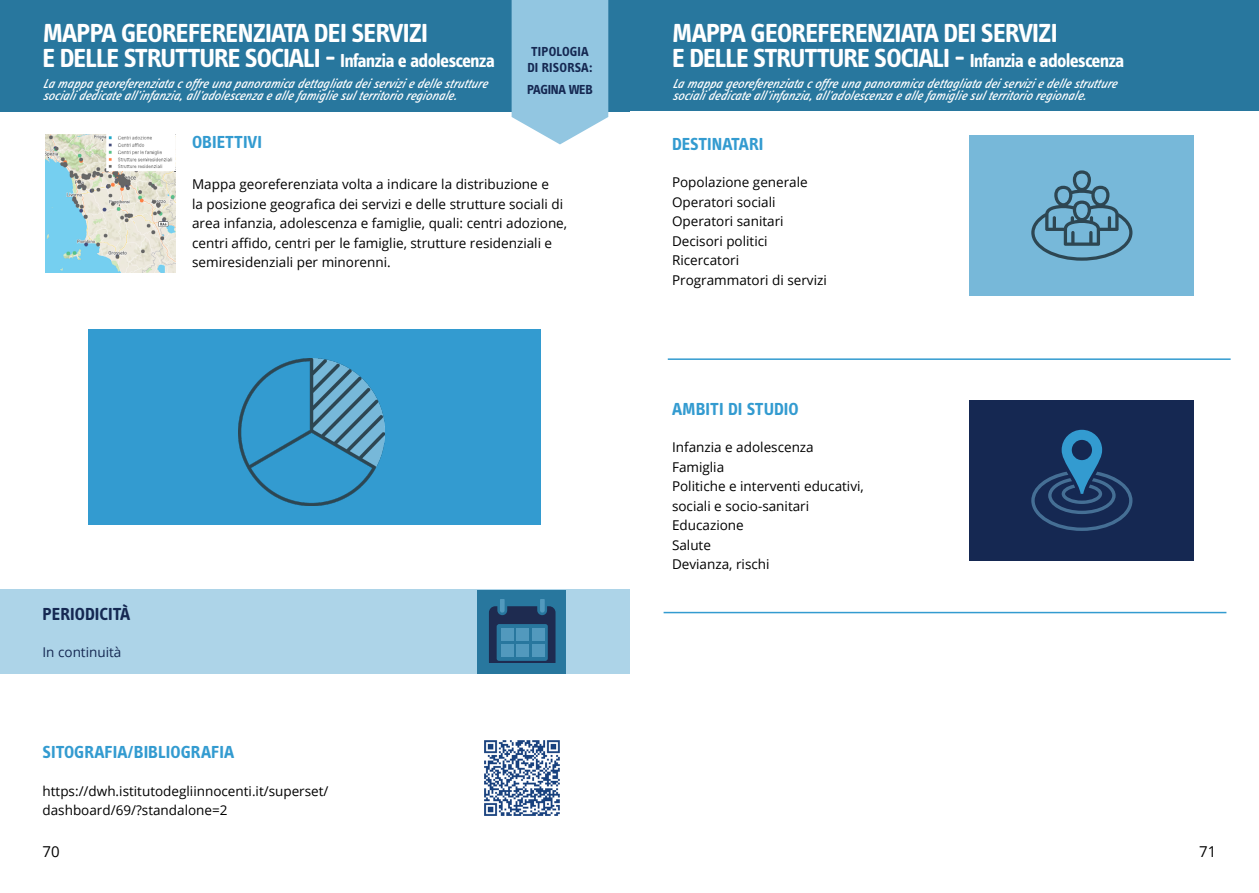
<style>
.page{position:relative;width:1259px;height:893px;background:#fff}
.page>*{position:absolute;margin:0;border:0;box-sizing:border-box;transform-origin:0 0}
.TITOLO_scheda_minuscole{font:700 27px "Info Text Pro";letter-spacing:-.04em;color:#fff}
.TITOLO_scheda{font:700 27px "Info Text Pro";letter-spacing:-.03em;color:#fff}
.titolo_SEZIONE_scheda_azzurra{font:700 18px "Info Text Pro";color:#339bd0}
.titolo_SEZIONE_scheda_verde{font:700 18px "Info Text Pro";color:#152852}
.t1{font:15px "Open Sans";color:#000}
.CORPO_DEL_TESTO{font:13.5px/19.5px "Open Sans";color:#000}
.SOTTOTITOLO_scheda_TRE_righe{font:italic 13.5px "Info Text Pro";color:#fff}
.testo_LINGUETTA_azzurro{font:700 13.5px "Info Text Pro";letter-spacing:.005em;color:#152852}
.CORPO_DEL_TESTO-2{font:13.5px "Open Sans";color:#152852}
.testo_LINGUETTA_azzurro-2{font:700 13.5px "Info Text Pro";letter-spacing:-.02em;color:#152852}
.s1{font-size:19.5px}
</style>
<div class="page">
<div style="left:0;top:590px;width:629px;height:84px;background:#add4e8"></div>
<div style="left:477px;top:590px;width:89px;height:83px;background:#28779e"></div>
<svg style="left:489px;top:600px;width:66px;height:63px"></svg>
<div style="left:501px;top:628px;width:12px;height:13px;background:#5299bd"></div>
<div style="left:516px;top:628px;width:12px;height:13px;background:#5299bd"></div>
<div style="left:501px;top:644px;width:12px;height:12px;background:#5299bd"></div>
<div style="left:516px;top:644px;width:12px;height:12px;background:#5299bd"></div>
<div style="left:532px;top:628px;width:12px;height:13px;background:#5299bd"></div>
<div style="left:532px;top:644px;width:12px;height:12px;background:#5299bd"></div>
<div style="left:0;top:0;width:629px;height:111px;background:#28779e"></div>
<svg style="left:511px;top:0;width:97px;height:144px;background:#9bcae3"></svg>
<img style="left:484px;top:740px;width:76px;height:76px">
<img style="left:45px;top:134px;width:130px;height:138px">
<div style="left:88px;top:330px;width:453px;height:195px;background:#339bd0"></div>
<img style="left:238px;top:359px;width:147px;height:146px">
<div style="left:630px;top:1px;width:629px;height:110px;background:#28779e"></div>
<hr style="left:668px;top:358px;width:562px;height:2px;background:#339bd0">
<hr style="left:663px;top:612px;width:563px;height:1px;background:#339bd0">
<div style="left:969px;top:135px;width:225px;height:161px;background:#77b8d9"></div>
<svg style="left:1031px;top:170px;width:101px;height:91px"></svg>
<div style="left:969px;top:400px;width:225px;height:160px;background:#152852"></div>
<svg style="left:1031px;top:430px;width:101px;height:101px"></svg>
<p class="TITOLO_scheda" style="left:43px;top:16px;width:387px">MAPPA GEOREFERENZIATA DEI SERVIZI</p>
<p class="TITOLO_scheda_minuscole" style="left:43px;top:42px;width:454px">E DELLE STRUTTURE SOCIALI - <span class="s1">Infanzia e adolescenza</span></p>
<p class="SOTTOTITOLO_scheda_TRE_righe" style="left:43px;top:76px;width:450px">Lamappageoreferenziatacoffreunapanoramicadettagliatadei servizi edellestrutture</p>
<p class="SOTTOTITOLO_scheda_TRE_righe" style="left:43px;top:88px;width:419px">sociali dedicateall 'infanzia,all 'adolescenzaeallefamigliesul territorioregionale.</p>
<p class="titolo_SEZIONE_scheda_azzurra" style="left:192px;top:131px;width:71px">OBIETTIVI</p>
<p class="CORPO_DEL_TESTO" style="left:192px;top:174px;width:376px">Mappa georeferenziata volta a indicare la distribuzione e<br>la posizione geografica dei servizi e delle strutture sociali di area infanzia, adolescenza e famiglie, quali: centri adozione, centri affido, centri per le famiglie, strutture residenziali e semiresidenziali per minorenni.</p>
<p class="testo_LINGUETTA_azzurro" style="left:531px;top:43px;width:59px">TIPOLOGIA</p>
<p class="testo_LINGUETTA_azzurro" style="left:527px;top:59px;width:67px">DI RISORSA:</p>
<p class="testo_LINGUETTA_azzurro-2" style="left:527px;top:82px;width:67px">PAGINA WEB</p>
<p class="titolo_SEZIONE_scheda_verde" style="left:43px;top:603px;width:89px">PERIODICITÀ</p>
<p class="CORPO_DEL_TESTO-2" style="left:43px;top:643px;width:80px">In continuità</p>
<p class="titolo_SEZIONE_scheda_azzurra" style="left:43px;top:741px;width:193px">SITOGRAFIA/BIBLIOGRAFIA</p>
<p class="CORPO_DEL_TESTO" style="left:43px;top:780px;width:287px">https://dwh.istitutodegliinnocenti.it/superset/ dashboard/69/?standalone=2</p>
<p class="TITOLO_scheda" style="left:672px;top:16px;width:387px">MAPPA GEOREFERENZIATA DEI SERVIZI</p>
<p class="TITOLO_scheda_minuscole" style="left:672px;top:42px;width:454px">E DELLE STRUTTURE SOCIALI - <span class="s1">Infanzia e adolescenza</span></p>
<p class="SOTTOTITOLO_scheda_TRE_righe" style="left:672px;top:76px;width:450px">Lamappageoreferenziatacoffreunapanoramicadettagliatadei servizi edellestrutture</p>
<p class="SOTTOTITOLO_scheda_TRE_righe" style="left:672px;top:88px;width:419px">sociali dedicateall 'infanzia,all 'adolescenzaeallefamigliesul territorioregionale.</p>
<p class="titolo_SEZIONE_scheda_azzurra" style="left:672px;top:133px;width:93px">DESTINATARI</p>
<p class="CORPO_DEL_TESTO" style="left:672px;top:172px;width:137px">Popolazione generale</p>
<p class="CORPO_DEL_TESTO" style="left:672px;top:192px;width:105px">Operatori sociali</p>
<p class="CORPO_DEL_TESTO" style="left:672px;top:211px;width:113px">Operatori sanitari</p>
<p class="CORPO_DEL_TESTO" style="left:672px;top:231px;width:97px">Decisori politici</p>
<p class="CORPO_DEL_TESTO" style="left:672px;top:250px;width:69px">Ricercatori</p>
<p class="CORPO_DEL_TESTO" style="left:672px;top:270px;width:156px">Programmatori di servizi</p>
<p class="titolo_SEZIONE_scheda_azzurra" style="left:672px;top:398px;width:128px">AMBITI DI STUDIO</p>
<p class="CORPO_DEL_TESTO" style="left:672px;top:437px;width:143px">Infanzia e adolescenza</p>
<p class="CORPO_DEL_TESTO" style="left:672px;top:456px;width:54px">Famiglia</p>
<p class="CORPO_DEL_TESTO" style="left:672px;top:476px;width:193px">Politiche e interventi educativi, sociali e socio-sanitari</p>
<p class="CORPO_DEL_TESTO" style="left:672px;top:515px;width:73px">Educazione</p>
<p class="CORPO_DEL_TESTO" style="left:672px;top:534px;width:40px">Salute</p>
<p class="CORPO_DEL_TESTO" style="left:672px;top:554px;width:99px">Devianza, rischi</p>
<p class="t1" style="left:43px;top:841px;width:19px">70</p>
<p class="t1" style="left:1199px;top:841px;width:19px">71</p>
</div>
